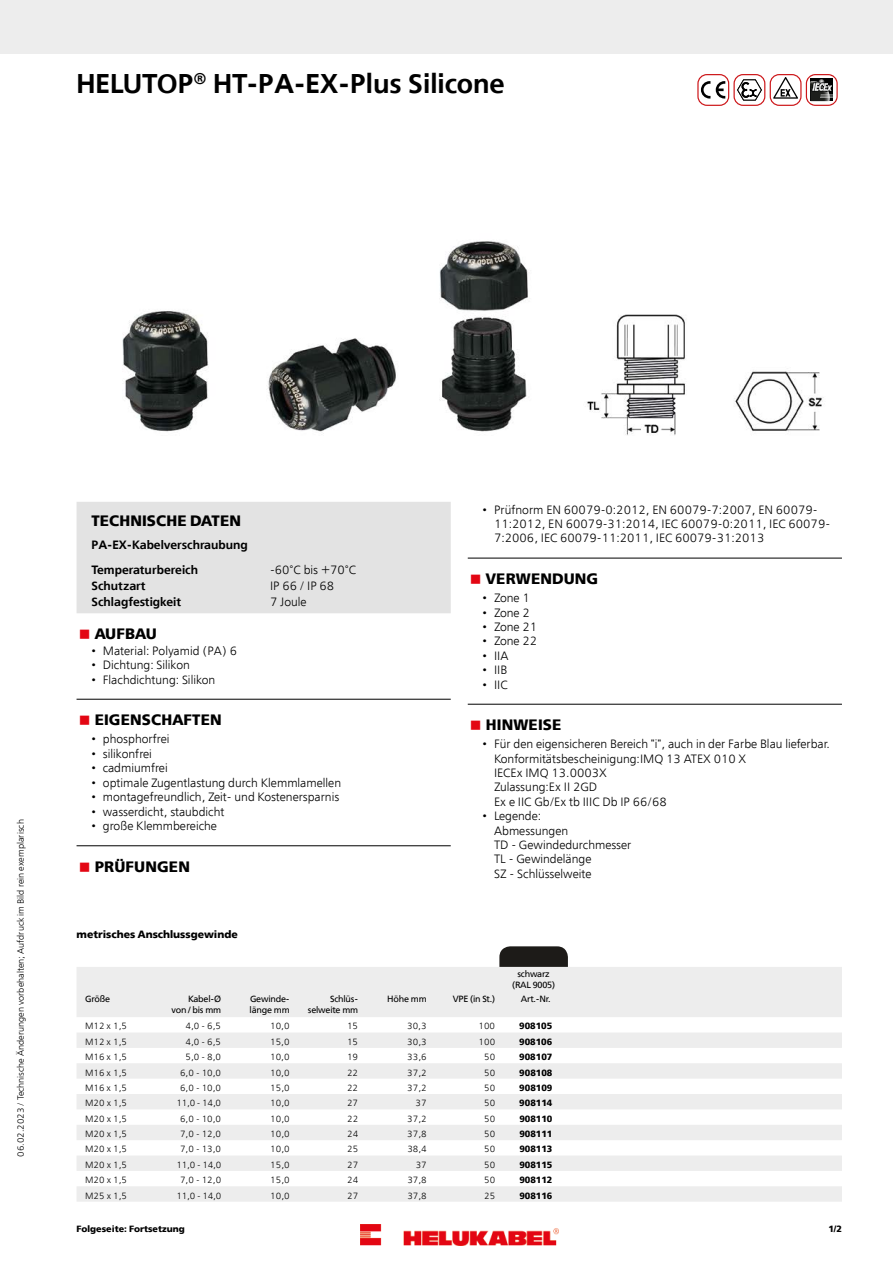
<style>
.page{position:relative;width:893px;height:1263px;background:#fff}
.page>*{position:absolute;margin:0;border:0;box-sizing:border-box;transform-origin:0 0}
.t1{font:600 27px "Free Set";color:#000}
.t2{font:700 15px "Free Set";letter-spacing:.01em;color:#000}
.t3{font:300 12px/14.4px "Free Set";color:#000}
.t4{font:600 12px/24.8px "Free Set";color:#000}
.t5{font:700 10.5px "Free Set";color:#000}
.t6{font:300 9px "Free Set";color:#000}
.t7{font:700 9px "Free Set";color:#000}
.t8{font:9px/10.8px "Free Set";letter-spacing:-.02em;color:#000;text-align:right}
.s1{color:#e30613}
</style>
<div class="page">
<div style="left:77px;top:502px;width:374px;height:111px;background:#e3e3e3"></div>
<hr style="left:77px;top:699px;width:374px;height:1px;background:#000">
<hr style="left:77px;top:845px;width:374px;height:1px;background:#000">
<hr style="left:468px;top:558px;width:374px;height:1px;background:#000">
<hr style="left:468px;top:704px;width:374px;height:1px;background:#000">
<svg style="left:77px;top:967px;width:765px;height:235px;fill:#ededed"></svg>
<svg style="left:499px;top:946px;width:69px;height:21px"></svg>
<div style="left:0;top:0;width:893px;height:53px;background:#ededed"></div>
<div style="left:697px;top:74px;width:32px;height:32px;border:1px solid #cd171a;border-radius:9px"></div>
<svg style="left:701px;top:81px;width:24px;height:18px"></svg>
<div style="left:733px;top:74px;width:32px;height:32px;border:1px solid #cd171a;border-radius:9px"></div>
<svg style="left:737px;top:79px;width:26px;height:22px"></svg>
<div style="left:770px;top:74px;width:31px;height:32px;border:1px solid #cd171a;border-radius:9px"></div>
<svg style="left:773px;top:76px;width:25px;height:23px"></svg>
<svg style="left:806px;top:74px;width:32px;height:32px"></svg>
<img style="left:122px;top:241px;width:702px;height:195px">
<img style="left:360px;top:1225px;width:198px;height:21px">
<h1 class="t1" style="left:77px;top:66px;width:430px">HELUTOP<sup>®</sup> HT-PA-EX-Plus Silicone</h1>
<p class="t6" style="left:15px;top:1157px;width:339px;rotate:-90deg">06.02.2023 / Technische Änderungen vorbehalten; Aufdruck im Bild rein exemplarisch</p>
<p class="t2" style="left:91px;top:511px;width:151px">TECHNISCHE DATEN</p>
<p class="t4" style="left:91px;top:532px;width:158px">PA-EX-Kabelverschraubung<br>Temperaturbereich</p>
<p class="t3" style="left:270px;top:562px;width:88px">-60°C bis +70°C</p>
<p class="t4" style="left:91px;top:573px;width:56px">Schutzart</p>
<p class="t3" style="left:270px;top:579px;width:66px">IP 66 / IP 68</p>
<p class="t4" style="left:91px;top:589px;width:91px">Schlagfestigkeit</p>
<p class="t3" style="left:270px;top:595px;width:38px">7 Joule</p>
<p class="t2" style="left:79px;top:624px;width:80px"><span class="s1">■</span> AUFBAU</p>
<p class="t3" style="left:91px;top:643px;width:147px">• Material: Polyamid (PA) 6</p>
<p class="t3" style="left:91px;top:657px;width:100px">• Dichtung: Silikon</p>
<p class="t3" style="left:91px;top:672px;width:125px">• Flachdichtung: Silikon</p>
<p class="t2" style="left:79px;top:710px;width:144px"><span class="s1">■</span> EIGENSCHAFTEN</p>
<p class="t3" style="left:91px;top:732px;width:80px">• phosphorfrei</p>
<p class="t3" style="left:91px;top:746px;width:62px">• silikonfrei</p>
<p class="t3" style="left:91px;top:761px;width:78px">• cadmiumfrei</p>
<p class="t3" style="left:91px;top:775px;width:251px">• optimale Zugentlastung durch Klemmlamellen</p>
<p class="t3" style="left:91px;top:790px;width:250px">• montagefreundlich, Zeit- und Kostenersparnis</p>
<p class="t3" style="left:91px;top:804px;width:135px">• wasserdicht, staubdicht</p>
<p class="t3" style="left:91px;top:819px;width:127px">• große Klemmbereiche</p>
<p class="t2" style="left:79px;top:857px;width:113px"><span class="s1">■</span> PRÜFUNGEN</p>
<p class="t5" style="left:77px;top:927px;width:163px">metrisches Anschlussgewinde</p>
<p class="t3" style="left:494px;top:502px;width:338px;text-indent:-11px">• Prüfnorm EN 60079-0:2012, EN 60079-7:2007, EN 60079-<br>11:2012, EN 60079-31:2014, IEC 60079-0:2011, IEC 60079-<br>7:2006, IEC 60079-11:2011, IEC 60079-31:2013</p>
<p class="t2" style="left:470px;top:569px;width:130px"><span class="s1">■</span> VERWENDUNG</p>
<p class="t3" style="left:483px;top:591px;width:49px">• Zone 1</p>
<p class="t3" style="left:483px;top:605px;width:49px">• Zone 2</p>
<p class="t3" style="left:483px;top:619px;width:56px">• Zone 21</p>
<p class="t3" style="left:483px;top:634px;width:56px">• Zone 22</p>
<p class="t3" style="left:483px;top:648px;width:27px">• IIA</p>
<p class="t3" style="left:483px;top:663px;width:26px">• IIB</p>
<p class="t3" style="left:483px;top:677px;width:27px">• IIC</p>
<p class="t2" style="left:470px;top:715px;width:93px"><span class="s1">■</span> HINWEISE</p>
<p class="t3" style="left:494px;top:737px;width:337px;text-indent:-11px">• Für den eigensicheren Bereich "i", auch in der Farbe Blau lieferbar.<br>Konformitätsbescheinigung:IMQ 13 ATEX 010 X<br>IECEx IMQ 13.0003X<br>Zulassung:Ex II 2GD<br>Ex e IIC Gb/Ex tb IIIC Db IP 66/68</p>
<p class="t3" style="left:494px;top:809px;width:139px;text-indent:-11px">• Legende:<br>Abmessungen<br>TD - Gewindedurchmesser<br>TL - Gewindelänge<br>SZ - Schlüsselweite</p>
<p class="t8" style="left:512px;top:968px;width:44px;text-align:center">schwarz (RAL 9005)</p>
<p class="t8" style="left:85px;top:993px;width:27px">Größe</p>
<p class="t8" style="left:172px;top:993px;width:51px">Kabel-Ø von / bis mm</p>
<p class="t8" style="left:250px;top:993px;width:41px;text-align:left">Gewinde&shy;länge mm</p>
<p class="t8" style="left:308px;top:993px;width:52px">Schlüs&shy;selweite mm</p>
<p class="t8" style="left:387px;top:993px;width:41px">Höhe mm</p>
<p class="t8" style="left:453px;top:993px;width:44px">VPE (in St.)</p>
<p class="t8" style="left:521px;top:993px;width:31px">Art.-Nr.</p>
<p class="t6" style="left:85px;top:1021px;width:44px">M12 x 1,5</p>
<p class="t6" style="left:186px;top:1021px;width:37px">4,0 - 6,5</p>
<p class="t6" style="left:270px;top:1021px;width:21px">10,0</p>
<p class="t6" style="left:347px;top:1021px;width:13px">15</p>
<p class="t6" style="left:407px;top:1021px;width:21px">30,3</p>
<p class="t6" style="left:479px;top:1021px;width:18px">100</p>
<p class="t7" style="left:519px;top:1020px;width:35px">908105</p>
<p class="t6" style="left:85px;top:1036px;width:44px">M12 x 1,5</p>
<p class="t6" style="left:186px;top:1036px;width:37px">4,0 - 6,5</p>
<p class="t6" style="left:270px;top:1036px;width:21px">15,0</p>
<p class="t6" style="left:347px;top:1036px;width:13px">15</p>
<p class="t6" style="left:407px;top:1036px;width:21px">30,3</p>
<p class="t6" style="left:479px;top:1036px;width:18px">100</p>
<p class="t7" style="left:519px;top:1036px;width:35px">908106</p>
<p class="t6" style="left:85px;top:1051px;width:44px">M16 x 1,5</p>
<p class="t6" style="left:186px;top:1051px;width:37px">5,0 - 8,0</p>
<p class="t6" style="left:270px;top:1051px;width:21px">10,0</p>
<p class="t6" style="left:347px;top:1051px;width:13px">19</p>
<p class="t6" style="left:407px;top:1051px;width:21px">33,6</p>
<p class="t6" style="left:484px;top:1051px;width:13px">50</p>
<p class="t7" style="left:519px;top:1051px;width:35px">908107</p>
<p class="t6" style="left:85px;top:1067px;width:44px">M16 x 1,5</p>
<p class="t6" style="left:180px;top:1067px;width:43px">6,0 - 10,0</p>
<p class="t6" style="left:270px;top:1067px;width:21px">10,0</p>
<p class="t6" style="left:347px;top:1067px;width:13px">22</p>
<p class="t6" style="left:407px;top:1067px;width:21px">37,2</p>
<p class="t6" style="left:484px;top:1067px;width:13px">50</p>
<p class="t7" style="left:519px;top:1066px;width:35px">908108</p>
<p class="t6" style="left:85px;top:1082px;width:44px">M16 x 1,5</p>
<p class="t6" style="left:180px;top:1082px;width:43px">6,0 - 10,0</p>
<p class="t6" style="left:270px;top:1082px;width:21px">15,0</p>
<p class="t6" style="left:347px;top:1082px;width:13px">22</p>
<p class="t6" style="left:407px;top:1082px;width:21px">37,2</p>
<p class="t6" style="left:484px;top:1082px;width:13px">50</p>
<p class="t7" style="left:519px;top:1082px;width:35px">908109</p>
<p class="t6" style="left:85px;top:1097px;width:44px">M20 x 1,5</p>
<p class="t6" style="left:176px;top:1097px;width:46px">11,0 - 14,0</p>
<p class="t6" style="left:270px;top:1097px;width:21px">10,0</p>
<p class="t6" style="left:347px;top:1097px;width:13px">27</p>
<p class="t6" style="left:416px;top:1097px;width:13px">37</p>
<p class="t6" style="left:484px;top:1097px;width:13px">50</p>
<p class="t7" style="left:519px;top:1097px;width:35px">908114</p>
<p class="t6" style="left:85px;top:1113px;width:44px">M20 x 1,5</p>
<p class="t6" style="left:180px;top:1113px;width:43px">6,0 - 10,0</p>
<p class="t6" style="left:270px;top:1113px;width:21px">10,0</p>
<p class="t6" style="left:347px;top:1113px;width:13px">22</p>
<p class="t6" style="left:407px;top:1113px;width:21px">37,2</p>
<p class="t6" style="left:484px;top:1113px;width:13px">50</p>
<p class="t7" style="left:519px;top:1113px;width:35px">908110</p>
<p class="t6" style="left:85px;top:1128px;width:44px">M20 x 1,5</p>
<p class="t6" style="left:180px;top:1128px;width:43px">7,0 - 12,0</p>
<p class="t6" style="left:270px;top:1128px;width:21px">10,0</p>
<p class="t6" style="left:347px;top:1128px;width:13px">24</p>
<p class="t6" style="left:407px;top:1128px;width:21px">37,8</p>
<p class="t6" style="left:484px;top:1128px;width:13px">50</p>
<p class="t7" style="left:519px;top:1128px;width:35px">908111</p>
<p class="t6" style="left:85px;top:1144px;width:44px">M20 x 1,5</p>
<p class="t6" style="left:180px;top:1144px;width:43px">7,0 - 13,0</p>
<p class="t6" style="left:270px;top:1144px;width:21px">10,0</p>
<p class="t6" style="left:347px;top:1144px;width:13px">25</p>
<p class="t6" style="left:407px;top:1144px;width:21px">38,4</p>
<p class="t6" style="left:484px;top:1144px;width:13px">50</p>
<p class="t7" style="left:519px;top:1143px;width:35px">908113</p>
<p class="t6" style="left:85px;top:1159px;width:44px">M20 x 1,5</p>
<p class="t6" style="left:176px;top:1159px;width:46px">11,0 - 14,0</p>
<p class="t6" style="left:270px;top:1159px;width:21px">15,0</p>
<p class="t6" style="left:347px;top:1159px;width:13px">27</p>
<p class="t6" style="left:416px;top:1159px;width:13px">37</p>
<p class="t6" style="left:484px;top:1159px;width:13px">50</p>
<p class="t7" style="left:519px;top:1159px;width:35px">908115</p>
<p class="t6" style="left:85px;top:1174px;width:44px">M20 x 1,5</p>
<p class="t6" style="left:180px;top:1174px;width:43px">7,0 - 12,0</p>
<p class="t6" style="left:270px;top:1174px;width:21px">15,0</p>
<p class="t6" style="left:347px;top:1174px;width:13px">24</p>
<p class="t6" style="left:407px;top:1174px;width:21px">37,8</p>
<p class="t6" style="left:484px;top:1174px;width:13px">50</p>
<p class="t7" style="left:519px;top:1174px;width:35px">908112</p>
<p class="t6" style="left:85px;top:1190px;width:44px">M25 x 1,5</p>
<p class="t6" style="left:176px;top:1190px;width:46px">11,0 - 14,0</p>
<p class="t6" style="left:270px;top:1190px;width:21px">10,0</p>
<p class="t6" style="left:347px;top:1190px;width:13px">27</p>
<p class="t6" style="left:407px;top:1190px;width:21px">37,8</p>
<p class="t6" style="left:484px;top:1190px;width:13px">25</p>
<p class="t7" style="left:519px;top:1189px;width:35px">908116</p>
<p class="t7" style="left:77px;top:1223px;width:110px">Folgeseite: Fortsetzung</p>
<p class="t7" style="left:828px;top:1223px;width:15px">1/2</p>
</div>
